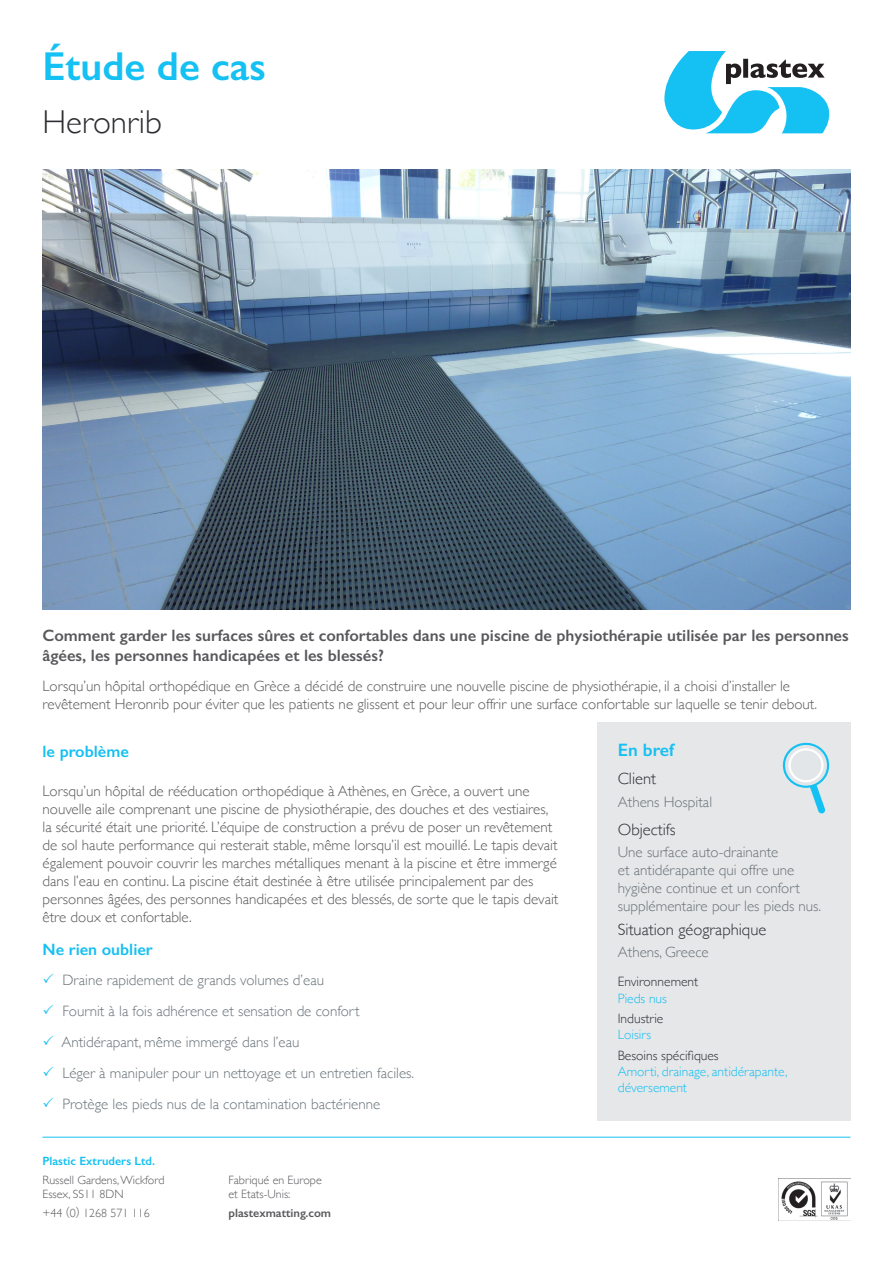
<style>
.page{position:relative;width:893px;height:1263px;background:#fff}
.page>*{position:absolute;margin:0;border:0;box-sizing:border-box;transform-origin:0 0}
.t1{font:600 40.5px "Gill Sans";color:#15c0f2}
.t2{font:300 33px "Gill Sans";color:#2c2e32}
.t3{font:600 18px "Gill Sans";color:#15c0f2}
.t4{font:600 16.5px/19.8px "Gill Sans";color:#59585c}
.t5{font:300 16.5px "Gill Sans";color:#2c2e32}
.Sub_headings{font:600 16.5px "Gill Sans";color:#15c0f2}
.Sub_headings-2{font:300 15px/18px "Gill Sans";color:#59585c}
.t6{font:300 15px/18px "Gill Sans";color:#697379}
.t7{font:300 13.5px/16.2px "Gill Sans";color:#15c0f2}
.t8{font:300 13.5px/16.2px "Gill Sans";color:#2c2e32}
.t9{font:300 12px/14.4px "Gill Sans";color:#59585c}
.t10{font:600 12px "Gill Sans";color:#15c0f2}
.t11{font:600 12px "Gill Sans";color:#59585c}
.s1{color:#15c0f2}
.s2{color:#2c2e32}
</style>
<div class="page">
<img style="left:43px;top:169px;width:807px;height:440px">
<hr style="left:43px;top:1137px;width:807px;height:1px;background:#15c0f2">
<svg style="left:664px;top:51px;width:165px;height:82px"></svg>
<img style="left:781px;top:1181px;width:67px;height:39px">
<div style="left:597px;top:722px;width:253px;height:398px;background:#e6e7e9"></div>
<svg style="left:782px;top:742px;width:48px;height:72px"></svg>
<p class="t1" style="left:43px;top:42px;width:225px">Étude de cas</p>
<p class="t2" style="left:43px;top:96px;width:121px">Heronrib</p>
<p class="t4" style="left:43px;top:625px;width:808px">Comment garder les surfaces sûres et confortables dans une piscine de physiothérapie utilisée par les personnes âgées, les personnes handicapées et les blessés?</p>
<p class="Sub_headings-2" style="left:43px;top:677px;width:776px">Lorsqu’un hôpital orthopédique en Grèce a décidé de construire une nouvelle piscine de physiothérapie, il a choisi d’installer le revêtement Heronrib pour éviter que les patients ne glissent et pour leur offrir une surface confortable sur laquelle se tenir debout.</p>
<p class="Sub_headings" style="left:43px;top:741px;width:88px">le problème</p>
<p class="Sub_headings-2" style="left:43px;top:781px;width:517px">Lorsqu’un hôpital de rééducation orthopédique à Athènes, en Grèce, a ouvert une nouvelle aile comprenant une piscine de physiothérapie, des douches et des vestiaires, la sécurité était une priorité. L’équipe de construction a prévu de poser un revêtement de sol haute performance qui resterait stable, même lorsqu’il est mouillé. Le tapis devait également pouvoir couvrir les marches métalliques menant à la piscine et être immergé dans l’eau en continu. La piscine était destinée à être utilisée principalement par des personnes âgées, des personnes handicapées et des blessés, de sorte que le tapis devait être doux et confortable.</p>
<p class="Sub_headings" style="left:43px;top:939px;width:112px">Ne rien oublier</p>
<p class="t6" style="left:62px;top:971px;width:263px">Draine rapidement de grands volumes d’eau</p>
<p class="t6" style="left:62px;top:1001px;width:299px">Fournit à la fois adhérence et sensation de confort</p>
<p class="t6" style="left:61px;top:1032px;width:240px">Antidérapant, même immergé dans l’eau</p>
<p class="t6" style="left:62px;top:1063px;width:353px">Léger à manipuler pour un nettoyage et un entretien faciles.</p>
<p class="t6" style="left:62px;top:1094px;width:319px">Protège les pieds nus de la contamination bactérienne</p>
<p class="t10" style="left:43px;top:1153px;width:114px">Plastic Extruders Ltd.</p>
<p class="t9" style="left:43px;top:1172px;width:124px">Russell Gardens, Wickford<br>Essex, SS11 8DN</p>
<p class="t9" style="left:43px;top:1205px;width:109px">+44 (0) 1268 571 116</p>
<p class="t9" style="left:229px;top:1172px;width:95px">Fabriqué en Europe et Etats-Unis:</p>
<p class="t11" style="left:229px;top:1205px;width:104px">plastexmatting.com</p>
<p class="t3" style="left:618px;top:739px;width:58px">En bref</p>
<p class="t5" style="left:618px;top:766px;width:40px">Client</p>
<p class="t6" style="left:618px;top:792px;width:96px">Athens Hospital</p>
<p class="t5" style="left:618px;top:816px;width:59px">Objectifs</p>
<p class="t6" style="left:618px;top:842px;width:205px">Une surface auto-drainante<br>et antidérapante qui offre une hygiène continue et un confort supplémentaire pour les pieds nus.</p>
<p class="t5" style="left:618px;top:917px;width:150px">Situation géographique</p>
<p class="t6" style="left:618px;top:943px;width:92px">Athens, Greece</p>
<p class="t8" style="left:618px;top:973px;width:82px">Environnement<br><span class="s1">Pieds nus</span></p>
<p class="t8" style="left:618px;top:1010px;width:47px">Industrie<br><span class="s1">Loisirs</span></p>
<p class="t7" style="left:618px;top:1047px;width:171px"><span class="s2">Besoins spécifiques<br></span>Amorti, drainage, antidérapante, déversement</p>
</div>
